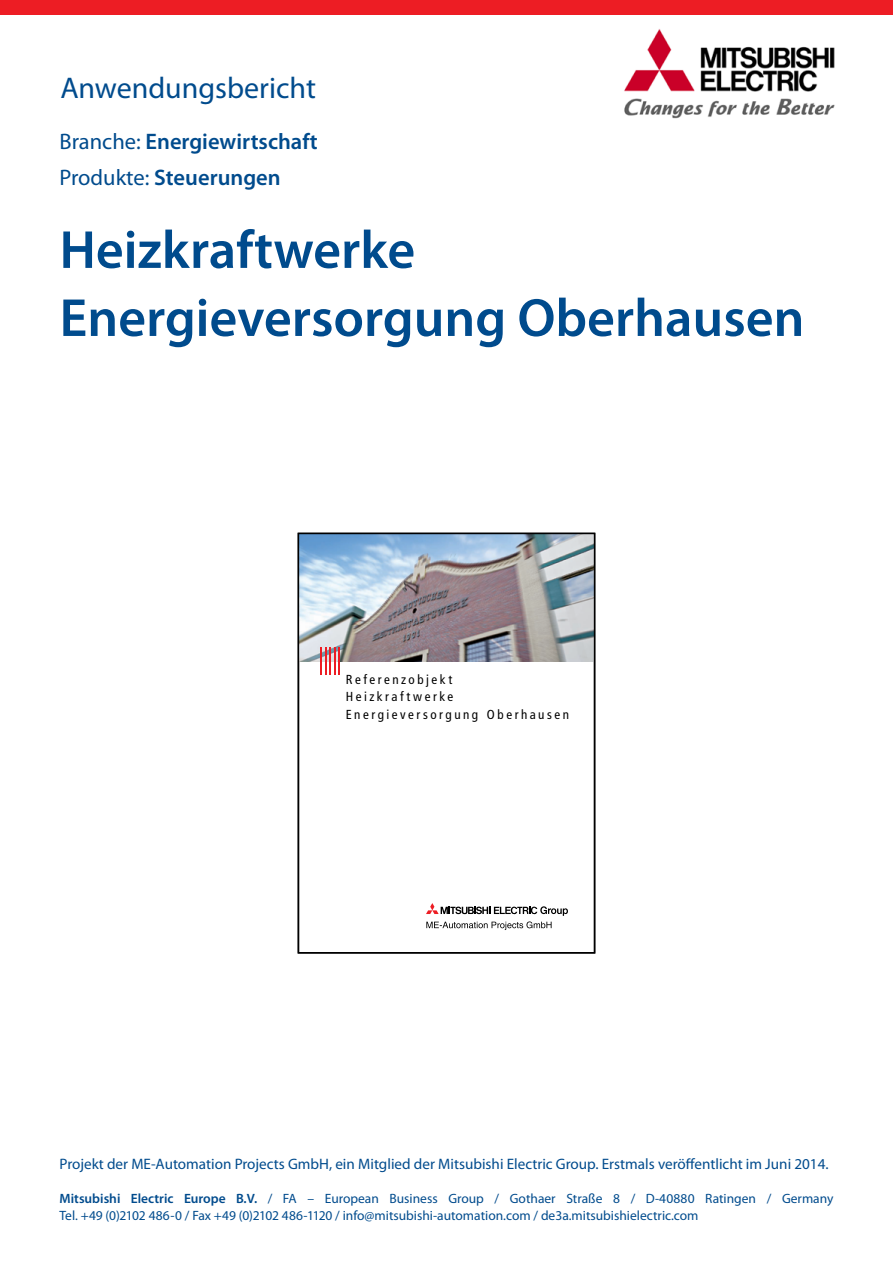
<style>
.page{position:relative;width:893px;height:1263px;background:#fff}
.page>*{position:absolute;margin:0;border:0;box-sizing:border-box;transform-origin:0 0}
.t1{font:600 54px/68.1px "Myriad Pro";color:#004b8d}
.t2{font:30px "Myriad Pro";color:#004b8d}
.t3{font:600 22.5px/36px "Myriad Pro";color:#004b8d}
.t4{font:15.15px "Myriad Pro";color:#004b8d}
.t5{font:13.5px/17px "Myriad Pro";color:#004b8d}
.t6{font:condensed 13.05px/17.1px "Frutiger";letter-spacing:.19em;color:#000}
.s1{font-weight:400}
.s2{font-weight:600}
</style>
<div class="page">
<img style="left:624px;top:29px;width:211px;height:90px">
<img style="left:301px;top:536px;width:291px;height:125px">
<hr style="left:320px;top:647px;width:2px;height:28px;background:#ed1d24">
<svg style="left:325px;top:647px;width:15px;height:28px"></svg>
<svg style="left:426px;top:903px;width:142px;height:27px"></svg>
<div style="left:298px;top:533px;width:297px;height:420px;border:2px solid #000"></div>
<div style="left:0;top:0;width:893px;height:15px;background:#ed1d24"></div>
<h2 class="t2" style="left:60px;top:69px;width:257px">Anwendungsbericht</h2>
<h3 class="t3" style="left:60px;top:123px;width:260px"><span class="s1">Branche:</span> Energiewirtschaft<br><span class="s1">Produkte:</span> Steuerungen</h3>
<h1 class="t1" style="left:60px;top:214px;width:746px">Heizkraftwerke<br>Energieversorgung Oberhausen</h1>
<p class="t6" style="left:346px;top:672px;width:225px">Referenzobjekt<br>Heizkraftwerke<br>Energieversorgung Oberhausen</p>
<p class="t4" style="left:60px;top:1155px;width:771px">Projekt der ME-Automation Projects GmbH, ein Mitglied der Mitsubishi Electric Group. Erstmals veröffentlicht im Juni 2014.</p>
<p class="t5" style="left:60px;top:1190px;width:775px"><span class="s2">Mitsubishi Electric Europe B.V.</span> / FA – European Business Group / Gothaer Straße 8 / D-40880 Ratingen / Germany<br>Tel. +49 (0)2102 486-0 / Fax +49 (0)2102 486-1120 / info@mitsubishi-automation.com / de3a.mitsubishielectric.com</p>
</div>
